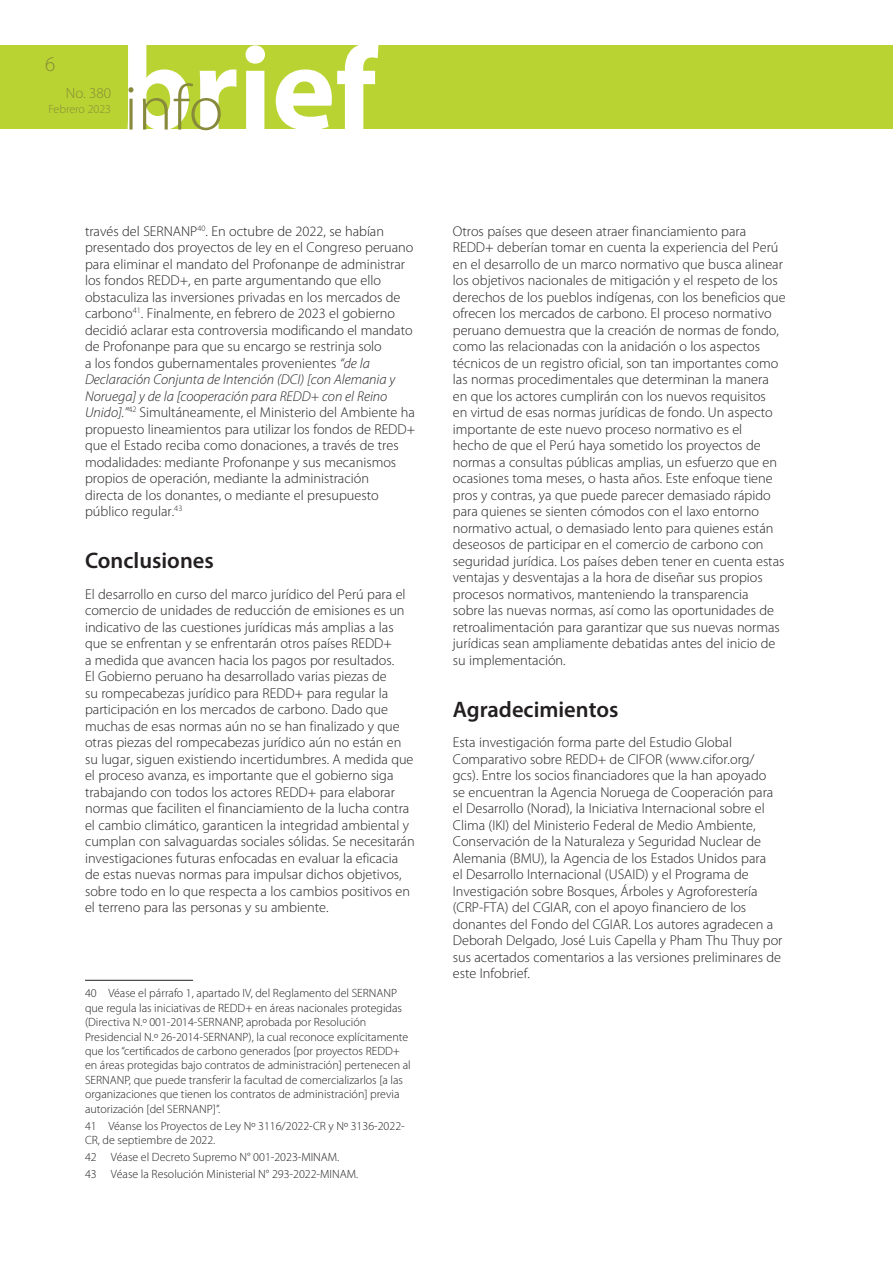
<style>
.page{position:relative;width:893px;height:1263px;background:#fff}
.page>*{position:absolute;margin:0;border:0;box-sizing:border-box;transform-origin:0 0}
.t1{font:600 22.5px "Myriad Pro";color:#231f20}
.t2{font:300 21px "Myriad Pro";color:#878a3a}
.t3{font:300 15px "Myriad Pro";color:#878a3a}
.t4{font:300 14.25px/16.5px "Myriad Pro";color:#231f20}
.t5{font:300 12px/14.4px "Myriad Pro";color:#231f20}
.t6{font:300 12px "Myriad Pro";color:#878a3a}
.s1{font-style:italic}
</style>
<div class="page">
<div style="left:0;top:45px;width:893px;height:84px;background:#b9d432"></div>
<svg style="left:128px;top:45px;width:250px;height:85px"></svg>
<hr style="left:85px;top:980px;width:108px;height:1px;background:#231f20">
<h2 class="t2" style="left:45px;top:53px;width:12px">6</h2>
<p class="t3" style="left:66px;top:85px;width:47px">No. 380</p>
<p class="t6" style="left:48px;top:103px;width:64px">Febrero 2023</p>
<p class="t3" style="left:73px;top:85px;width:32px">No. 2</p>
<p class="t4" style="left:85px;top:223px;width:332px">través del SERNANP<sup>40</sup>. En octubre de 2022, se habían presentado dos proyectos de ley en el Congreso peruano para eliminar el mandato del Profonanpe de administrar los fondos REDD+, en parte argumentando que ello obstaculiza las inversiones privadas en los mercados de carbono<sup>41</sup>. Finalmente, en febrero de 2023 el gobierno decidió aclarar esta controversia modificando el mandato de Profonanpe para que su encargo se restrinja solo<br>a los fondos gubernamentales provenientes <span class="s1">“de la Declaración Conjunta de Intención (DCI) [con Alemania y Noruega] y de la [cooperación para REDD+ con el Reino Unido].”</span><sup>42</sup> Simultáneamente, el Ministerio del Ambiente ha propuesto lineamientos para utilizar los fondos de REDD+ que el Estado reciba como donaciones, a través de tres modalidades: mediante Profonanpe y sus mecanismos propios de operación, mediante la administración<br>directa de los donantes, o mediante el presupuesto público regular.<sup>43</sup></p>
<h1 class="t1" style="left:85px;top:546px;width:130px">Conclusiones</h1>
<p class="t4" style="left:85px;top:586px;width:331px">El desarrollo en curso del marco jurídico del Perú para el comercio de unidades de reducción de emisiones es un indicativo de las cuestiones jurídicas más amplias a las que se enfrentan y se enfrentarán otros países REDD+<br>a medida que avancen hacia los pagos por resultados.<br>El Gobierno peruano ha desarrollado varias piezas de<br>su rompecabezas jurídico para REDD+ para regular la participación en los mercados de carbono. Dado que muchas de esas normas aún no se han finalizado y que otras piezas del rompecabezas jurídico aún no están en su lugar, siguen existiendo incertidumbres. A medida que el proceso avanza, es importante que el gobierno siga trabajando con todos los actores REDD+ para elaborar normas que faciliten el financiamiento de la lucha contra el cambio climático, garanticen la integridad ambiental y cumplan con salvaguardas sociales sólidas. Se necesitarán investigaciones futuras enfocadas en evaluar la eficacia de estas nuevas normas para impulsar dichos objetivos, sobre todo en lo que respecta a los cambios positivos en el terreno para las personas y su ambiente.</p>
<p class="t5" style="left:85px;top:986px;width:327px">40 Véase el párrafo 1, apartado IV, del Reglamento del SERNANP que regula las iniciativas de REDD+ en áreas nacionales protegidas (Directiva N.º 001-2014-SERNANP, aprobada por Resolución Presidencial N.º 26-2014-SERNANP), la cual reconoce explícitamente que los “certificados de carbono generados [por proyectos REDD+ en áreas protegidas bajo contratos de administración] pertenecen al SERNANP, que puede transferir la facultad de comercializarlos [a las organizaciones que tienen los contratos de administración] previa autorización [del SERNANP]”.</p>
<p class="t5" style="left:85px;top:1118px;width:321px">41 Véanse los Proyectos de Ley Nº 3116/2022-CR y Nº 3136-2022-<br>CR, de septiembre de 2022.</p>
<p class="t5" style="left:85px;top:1149px;width:275px;line-height:17px">42 Véase el Decreto Supremo N° 001-2023-MINAM.<br>43 Véase la Resolución Ministerial N° 293-2022-MINAM.</p>
<p class="t4" style="left:453px;top:223px;width:334px">Otros países que deseen atraer financiamiento para REDD+ deberían tomar en cuenta la experiencia del Perú en el desarrollo de un marco normativo que busca alinear los objetivos nacionales de mitigación y el respeto de los derechos de los pueblos indígenas, con los beneficios que ofrecen los mercados de carbono. El proceso normativo peruano demuestra que la creación de normas de fondo, como las relacionadas con la anidación o los aspectos técnicos de un registro oficial, son tan importantes como las normas procedimentales que determinan la manera en que los actores cumplirán con los nuevos requisitos<br>en virtud de esas normas jurídicas de fondo. Un aspecto importante de este nuevo proceso normativo es el<br>hecho de que el Perú haya sometido los proyectos de normas a consultas públicas amplias, un esfuerzo que en ocasiones toma meses, o hasta años. Este enfoque tiene pros y contras, ya que puede parecer demasiado rápido para quienes se sienten cómodos con el laxo entorno normativo actual, o demasiado lento para quienes están deseosos de participar en el comercio de carbono con seguridad jurídica. Los países deben tener en cuenta estas ventajas y desventajas a la hora de diseñar sus propios procesos normativos, manteniendo la transparencia<br>sobre las nuevas normas, así como las oportunidades de retroalimentación para garantizar que sus nuevas normas jurídicas sean ampliamente debatidas antes del inicio de su implementación.</p>
<h1 class="t1" style="left:453px;top:695px;width:167px">Agradecimientos</h1>
<p class="t4" style="left:453px;top:734px;width:331px">Esta investigación forma parte del Estudio Global Comparativo sobre REDD+ de CIFOR (www.cifor.org/ gcs). Entre los socios financiadores que la han apoyado<br>se encuentran la Agencia Noruega de Cooperación para el Desarrollo (Norad), la Iniciativa Internacional sobre el Clima (IKI) del Ministerio Federal de Medio Ambiente, Conservación de la Naturaleza y Seguridad Nuclear de Alemania (BMU), la Agencia de los Estados Unidos para<br>el Desarrollo Internacional (USAID) y el Programa de Investigación sobre Bosques, Árboles y Agroforestería (CRP-FTA) del CGIAR, con el apoyo financiero de los donantes del Fondo del CGIAR. Los autores agradecen a Deborah Delgado, José Luis Capella y Pham Thu Thuy por sus acertados comentarios a las versiones preliminares de este Infobrief.</p>
</div>
